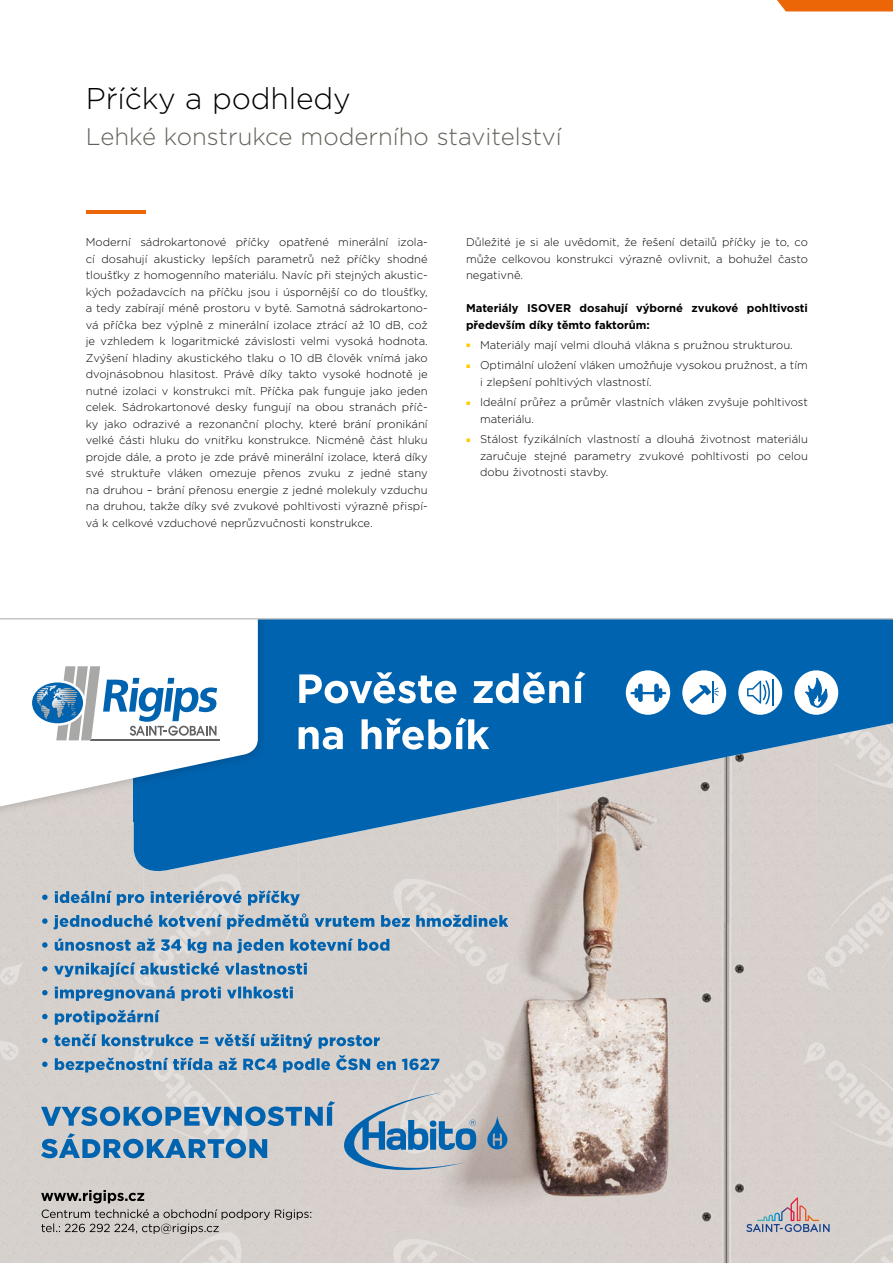
<style>
.page{position:relative;width:893px;height:1263px;background:#fff}
.page>*{position:absolute;margin:0;border:0;box-sizing:border-box;transform-origin:0 0}
.t1{font:300 30px "Gotham";letter-spacing:-.005em;color:#000}
.t2{font:300 24px "Gotham";color:#636259}
.t3{font:300 11.25px/16.5px "Gotham";color:#000;text-align:justify}
.t4{font:700 11.25px/16.5px "Gotham";color:#000}
.s1{font-family:"Arial";font-weight:400;font-size:7.5px;color:#fc0}
</style>
<div class="page">
<svg style="left:777px;top:0;width:116px;height:11px"></svg>
<hr style="left:86px;top:210px;width:60px;height:4px;background:#ec6608">
<div style="left:661px;top:877px;width:155px;height:46px;background:#d8d0cd"></div>
<img style="left:816px;top:877px;width:77px;height:386px">
<img style="left:402px;top:877px;width:155px;height:98px">
<img style="left:557px;top:877px;width:104px;height:46px">
<div style="left:0;top:821px;width:143px;height:411px;background:#d6d1cc"></div>
<div style="left:143px;top:877px;width:156px;height:332px;background:#d7d1cd"></div>
<div style="left:299px;top:877px;width:103px;height:98px;background:#d6d1cd"></div>
<img style="left:557px;top:923px;width:156px;height:206px">
<img style="left:713px;top:923px;width:103px;height:340px">
<img style="left:454px;top:975px;width:104px;height:154px">
<img style="left:454px;top:1129px;width:259px;height:134px">
<img style="left:0;top:1232px;width:299px;height:31px">
<svg style="left:134px;top:619px;width:759px;height:258px;background:#548db9"></svg>
<svg style="left:487px;top:1115px;width:20px;height:34px"></svg>
<svg style="left:42px;top:1055px;width:397px;height:17px;background:#92aec3"></svg>
<svg style="left:42px;top:1034px;width:338px;height:15px;background:#8baac2"></svg>
<svg style="left:42px;top:1010px;width:118px;height:15px;background:#87a7c1"></svg>
<svg style="left:42px;top:986px;width:251px;height:15px;background:#88a8c1"></svg>
<svg style="left:42px;top:962px;width:265px;height:15px;background:#88a9c2"></svg>
<svg style="left:42px;top:938px;width:347px;height:15px;background:#8cabc2"></svg>
<svg style="left:42px;top:913px;width:466px;height:16px;background:#8dabc3"></svg>
<svg style="left:42px;top:890px;width:258px;height:15px;background:#8aa9c2"></svg>
<svg style="left:41px;top:1092px;width:435px;height:78px;background:#a3b6c5"></svg>
<div style="left:626px;top:670px;width:44px;height:45px;background:#fff;border-radius:50%"></div>
<svg style="left:630px;top:683px;width:36px;height:19px"></svg>
<svg style="left:41px;top:1209px;width:270px;height:25px;background:#b9b4b0"></svg>
<svg style="left:41px;top:1190px;width:103px;height:13px"></svg>
<svg style="left:299px;top:718px;width:190px;height:31px"></svg>
<svg style="left:299px;top:671px;width:286px;height:32px"></svg>
<div style="left:682px;top:670px;width:44px;height:45px;background:#fff;border-radius:50%"></div>
<svg style="left:690px;top:681px;width:29px;height:23px"></svg>
<div style="left:794px;top:670px;width:44px;height:45px;background:#fff;border-radius:50%"></div>
<svg style="left:805px;top:661px;width:23px;height:47px"></svg>
<div style="left:738px;top:670px;width:44px;height:45px;background:#fff;border-radius:50%"></div>
<svg style="left:747px;top:680px;width:23px;height:24px"></svg>
<hr style="left:772px;top:679px;width:2px;height:27px;background:#0063af">
<svg style="left:746px;top:1197px;width:84px;height:35px;background:#c2b9be"></svg>
<img style="left:0;top:619px;width:267px;height:202px">
<svg style="left:0;top:619px;width:258px;height:193px"></svg>
<hr style="left:91px;top:739px;width:129px;height:1px;background:#646363">
<svg style="left:30px;top:680px;width:55px;height:46px"></svg>
<div style="left:32px;top:682px;width:51px;height:41px;background:#0063af;border-radius:50%"></div>
<svg style="left:37px;top:666px;width:180px;height:74px"></svg>
<hr style="left:0;top:618px;width:893px;height:1px;background:#c6c6c6">
<h1 class="t1" style="left:86px;top:79px;width:266px">Příčky a podhledy</h1>
<h2 class="t2" style="left:86px;top:121px;width:478px">Lehké konstrukce moderního stavitelství</h2>
<p class="t3" style="left:86px;top:234px;width:343px">Moderní sádrokartonové příčky opatřené minerální izola&shy;cí dosahují akusticky lepších parametrů než příčky shodné tloušťky z homogenního materiálu. Navíc při stejných akustic&shy;kých požadavcích na příčku jsou i úspornější co do tloušťky, a tedy zabírají méně prostoru v bytě. Samotná sádrokartono&shy;vá příčka bez výplně z minerální izolace ztrácí až 10 dB, což je vzhledem k logaritmické závislosti velmi vysoká hodnota.<br>Zvýšení hladiny akustického tlaku o 10 dB člověk vnímá jako dvojnásobnou hlasitost. Právě díky takto vysoké hodnotě je nutné izolaci v konstrukci mít. Příčka pak funguje jako jeden celek. Sádrokartonové desky fungují na obou stranách příč&shy;ky jako odrazivé a rezonanční plochy, které brání pronikání velké části hluku do vnitřku konstrukce. Nicméně část hluku projde dále, a proto je zde právě minerální izolace, která díky své struktuře vláken omezuje přenos zvuku z jedné stany na druhou – brání přenosu energie z jedné molekuly vzduchu na druhou, takže díky své zvukové pohltivosti výrazně přispí&shy;vá k celkové vzduchové neprůzvučnosti konstrukce.</p>
<p class="t3" style="left:466px;top:234px;width:343px">Důležité je si ale uvědomit, že řešení detailů příčky je to, co může celkovou konstrukci výrazně ovlivnit, a bohužel často negativně.</p>
<p class="t4" style="left:466px;top:300px;width:343px">Materiály ISOVER dosahují výborné zvukové pohltivosti především díky těmto faktorům:</p>
<p class="t3" style="left:466px;top:336px;width:328px"><span class="s1">■</span> Materiály mají velmi dlouhá vlákna s pružnou strukturou.</p>
<p class="t3" style="left:480px;top:357px;width:329px;text-indent:-14px"><span class="s1">■</span> Optimální uložení vláken umožňuje vysokou pružnost, a tím i zlepšení pohltivých vlastností.</p>
<p class="t3" style="left:480px;top:394px;width:329px;text-indent:-14px"><span class="s1">■</span> Ideální průřez a průměr vlastních vláken zvyšuje pohltivost materiálu.</p>
<p class="t3" style="left:480px;top:431px;width:329px;text-indent:-14px"><span class="s1">■</span> Stálost fyzikálních vlastností a dlouhá životnost materiálu zaručuje stejné parametry zvukové pohltivosti po celou dobu životnosti stavby.</p>
</div>
